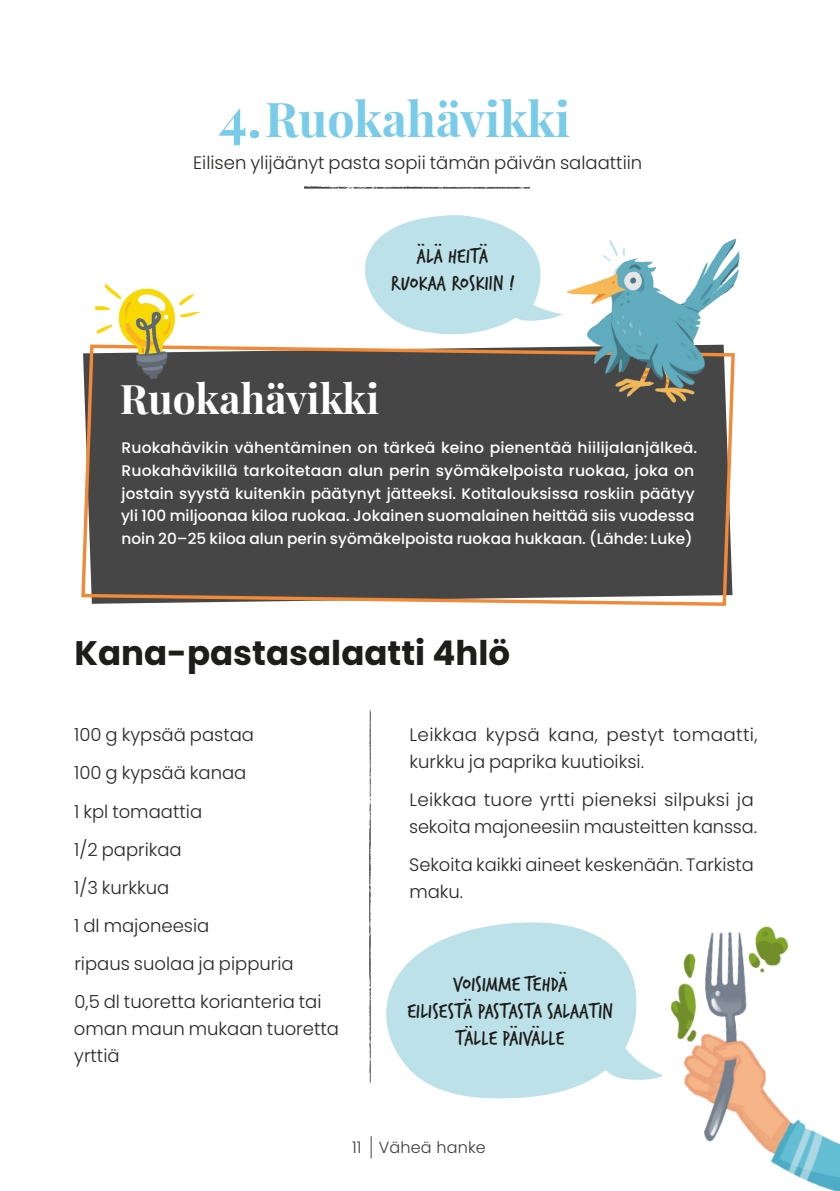
<style>
.page{position:relative;width:840px;height:1191px;background:#fff}
.page>*{position:absolute;margin:0;border:0;box-sizing:border-box;transform-origin:0 0}
.t1{font:700 54px "Playfair Display";color:#78cbe9}
.Aihe_Reseptiin{font:700 48px "Playfair Display";color:#78cbe9}
.Fakta_Otsikko{font:700 40.8px "Playfair Display";color:#fff}
.Resepti{font:700 34px "Poppins";color:#1d1d1b}
.Puhekuplat{font:22px "Verveine";letter-spacing:-.005em;color:#1d1d1b}
.Leipäteksti{font:300 18px/26.8px "Poppins";color:#272726}
.t2{font:300 16px "Poppins";letter-spacing:.01em;color:#3d3d3c}
.Faktaruudut{font:500 15.4px/22.8px "Poppins";color:#fff}
</style>
<div class="page">
<svg style="left:370px;top:1136px;width:1px;height:22px"></svg>
<img style="left:369px;top:711px;width:1px;height:371px">
<img style="left:386px;top:922px;width:234px;height:177px">
<img style="left:305px;top:187px;width:224px;height:1px">
<img style="left:620px;top:926px;width:219px;height:265px">
<svg style="left:81px;top:346px;width:652px;height:260px;background:#514e4c"></svg>
<img style="left:88px;top:284px;width:119px;height:104px">
<img style="left:562px;top:238px;width:178px;height:174px">
<img style="left:365px;top:215px;width:215px;height:130px">
<p class="t1" style="left:218px;top:75px;width:45px">4.</p>
<p class="Aihe_Reseptiin" style="left:265px;top:81px;width:306px">Ruokahävikki</p>
<p class="Leipäteksti" style="left:193px;top:150px;width:450px">Eilisen ylijäänyt pasta sopii tämän päivän salaattiin</p>
<p class="Puhekuplat" style="left:416px;top:241px;width:73px">ÄLÄ HEITÄ</p>
<p class="Puhekuplat" style="left:390px;top:268px;width:125px">RUOKAA ROSKIIN !</p>
<p class="Fakta_Otsikko" style="left:120px;top:367px;width:261px">Ruokahävikki</p>
<p class="Fakta_Otsikko" style="left:118px;top:373px;width:261px">Ruokahävikki</p>
<p class="Faktaruudut" style="left:121px;top:436px;width:577px">Ruokahävikin vähentäminen on tärkeä keino pienentää hiilijalanjälkeä.<br>Ruokahävikillä tarkoitetaan alun perin syömäkelpoista ruokaa, joka on jostain syystä kuitenkin päätynyt jätteeksi. Kotitalouksissa roskiin päätyy yli 100 miljoonaa kiloa ruokaa. Jokainen suomalainen heittää siis vuodessa noin 20–25 kiloa alun perin syömäkelpoista ruokaa hukkaan. (Lähde: Luke)</p>
<p class="Resepti" style="left:74px;top:633px;width:437px">Kana-pastasalaatti 4hlö</p>
<p class="Leipäteksti" style="left:74px;top:721px;width:181px">100 g kypsää pastaa</p>
<p class="Leipäteksti" style="left:74px;top:760px;width:173px">100 g kypsää kanaa</p>
<p class="Leipäteksti" style="left:74px;top:798px;width:129px">1 kpl tomaattia</p>
<p class="Leipäteksti" style="left:74px;top:836px;width:109px">1/2 paprikaa</p>
<p class="Leipäteksti" style="left:74px;top:874px;width:97px">1/3 kurkkua</p>
<p class="Leipäteksti" style="left:74px;top:912px;width:136px">1 dl majoneesia</p>
<p class="Leipäteksti" style="left:74px;top:950px;width:221px">ripaus suolaa ja pippuria</p>
<p class="Leipäteksti" style="left:74px;top:988px;width:266px">0,5 dl tuoretta korianteria tai oman maun mukaan tuoretta yrttiä</p>
<p class="Leipäteksti" style="left:409px;top:721px;width:349px">Leikkaa kypsä kana, pestyt tomaatti, kurkku ja paprika kuutioiksi.</p>
<p class="Leipäteksti" style="left:409px;top:786px;width:349px">Leikkaa tuore yrtti pieneksi silpuksi ja sekoita majoneesiin mausteitten kanssa.</p>
<p class="Leipäteksti" style="left:409px;top:851px;width:346px">Sekoita kaikki aineet keskenään. Tarkista maku.</p>
<p class="Puhekuplat" style="left:452px;top:968px;width:116px">VOISIMME TEHDÄ</p>
<p class="Puhekuplat" style="left:407px;top:995px;width:207px">EILISESTÄ PASTASTA SALAATIN</p>
<p class="Puhekuplat" style="left:454px;top:1022px;width:111px">TÄLLE PÄIVÄLLE</p>
<p class="t2" style="left:352px;top:1137px;width:135px">11 Väheä hanke</p>
</div>
